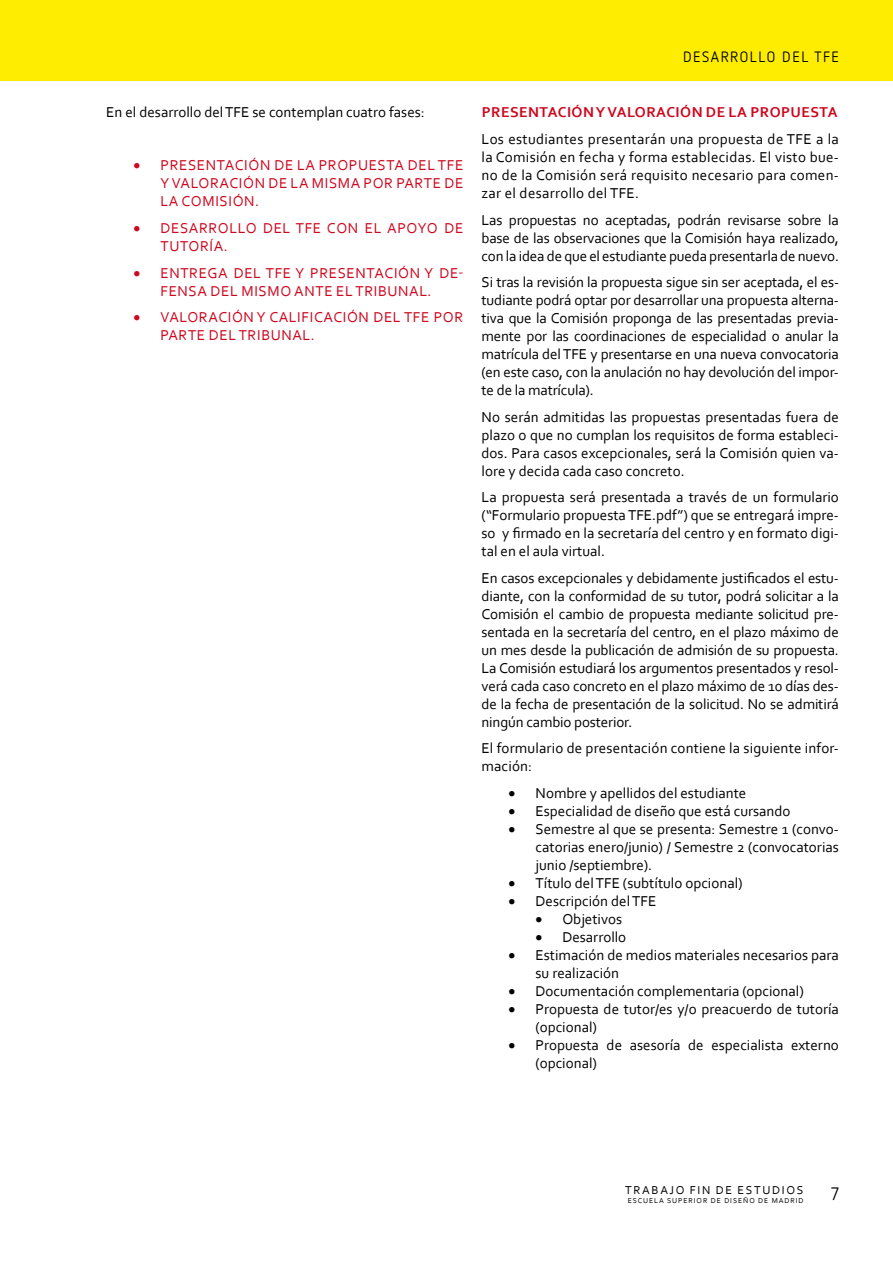
<style>
.page{position:relative;width:893px;height:1263px;background:#fff}
.page>*{position:absolute;margin:0;border:0;box-sizing:border-box;transform-origin:0 0}
.t1{font:18px "Netto OT";color:#000}
.t2{font:15px/18px "Corbel";color:#000;text-align:justify}
.t3{font:15px/18px "Corbel";letter-spacing:.04em;color:#cd071e}
.t4{font:15px "Corbel";letter-spacing:.02em;color:#000}
.t5{font:700 15px "Corbel";letter-spacing:.03em;color:#cd071e}
.t6{font:15px "Netto OT";letter-spacing:.11em;color:#000}
.t7{font:12px "Corbel";letter-spacing:.14em;color:#000}
.t8{font:7.5px "Corbel";letter-spacing:.125em;color:#000}
</style>
<div class="page">
<div style="left:0;top:0;width:893px;height:81px;background:#ffed00"></div>
<p class="t2" style="left:106px;top:103px;width:128px">En el desarrollo del TFE</p>
<p class="t2" style="left:252px;top:103px;width:174px">se contemplan cuatro fases:</p>
<p class="t3" style="left:161px;top:156px;width:304px;text-indent:-27px">• Presentación de la propuesta del TFE<br>y valoración de la m isma por parte de la Comisión.</p>
<p class="t3" style="left:134px;top:219px;width:172px">• Desarrollo del TFE</p>
<p class="t3" style="left:327px;top:219px;width:138px">con el apoyo de</p>
<p class="t3" style="left:161px;top:237px;width:69px">tutoría.</p>
<p class="t3" style="left:134px;top:263px;width:142px">• Entrega del TFE</p>
<p class="t3" style="left:295px;top:263px;width:170px">y presentación y de-</p>
<p class="t3" style="left:161px;top:281px;width:10px">fensa</p>
<p class="t3" style="left:211px;top:281px;width:10px">del</p>
<p class="t3" style="left:241px;top:281px;width:64px">mismo ante</p>
<p class="t3" style="left:336px;top:281px;width:73px">el tribunal</p>
<p class="t3" style="left:427px;top:281px;width:5px">.</p>
<p class="t3" style="left:134px;top:308px;width:280px">• Valoración y calificación del TFE</p>
<p class="t3" style="left:434px;top:308px;width:31px">por</p>
<p class="t3" style="left:161px;top:326px;width:58px">parte del</p>
<p class="t3" style="left:239px;top:326px;width:53px">tribunal</p>
<p class="t3" style="left:311px;top:326px;width:5px">.</p>
<p class="t6" style="left:683px;top:47px;width:141px">DESARROLLO DEL TFE</p>
<p class="t5" style="left:482px;top:103px;width:357px">PRESENTACIÓN Y VALORACIÓN DE LA PROPUESTA</p>
<p class="t4" style="left:482px;top:130px;width:315px">Los estudiantes presentarán una propuesta de TFE</p>
<p class="t2" style="left:482px;top:130px;width:359px;text-indent:334px">a la la Comisión en fecha y forma establecidas. El visto bue&shy;no de la Comisión será requisito necesario para comen&shy;zar el desarrollo del TFE.</p>
<p class="t2" style="left:482px;top:210px;width:359px">Las propuestas no aceptadas, podrán revisarse sobre la base de las observaciones que la Comisión haya realizado, con la idea de que el estudiante pueda presentarla de nuevo.</p>
<p class="t2" style="left:482px;top:273px;width:359px">Si tras la revisión la propuesta sigue sin ser aceptada, el es&shy;tudiante podrá optar por desarrollar una propuesta alterna&shy;tiva que la Comisión proponga de las presentadas previa&shy;mente por las coordinaciones de especialidad o anular la matrícula del TFE</p>
<p class="t2" style="left:482px;top:345px;width:359px;text-indent:109px">y presentarse en una nueva convocatoria (en este caso, con la anulación no hay devolución del impor&shy;te de la matrícula).</p>
<p class="t2" style="left:482px;top:407px;width:359px">No serán admitidas las propuestas presentadas fuera de plazo o que no cumplan los requisitos de forma estableci&shy;dos. Para casos excepcionales, será la Comisión quien va&shy;lore y decida cada caso concreto.</p>
<p class="t2" style="left:482px;top:488px;width:359px">La propuesta será presentada a través de un formulario (“Formulario propuesta TFE.pdf”) que se entregará impre&shy;so y firmado en la secretaría del centro y en formato digi&shy;tal en el aula virtual.</p>
<p class="t2" style="left:482px;top:568px;width:359px">En casos excepcionales y debidamente justificados el estu&shy;diante, con la conformidad de su tutor, podrá solicitar a la Comisión el cambio de propuesta mediante solicitud pre&shy;sentada en la secretaría del centro, en el plazo máximo de un mes desde la publicación de admisión de su propuesta.<br>La Comisión estudiará los argumentos presentados y resol&shy;verá cada caso concreto en el plazo máximo de 10 días des&shy;de la fecha de presentación de la solicitud. No se admitirá ningún cambio posterior.</p>
<p class="t2" style="left:482px;top:739px;width:359px">El formulario de presentación contiene la siguiente infor&shy;mación:</p>
<p class="t2" style="left:509px;top:783px;width:239px">• Nombre y apellidos del estudiante</p>
<p class="t2" style="left:509px;top:801px;width:283px">• Especialidad de diseño que está cursando</p>
<p class="t2" style="left:536px;top:819px;width:305px;text-indent:-27px">• Semestre al que se presenta: Semestre 1 (convo&shy;catorias enero/junio) / Semestre 2 (convocatorias junio /septiembre).</p>
<p class="t2" style="left:509px;top:873px;width:96px">• Título del TFE</p>
<p class="t2" style="left:623px;top:873px;width:121px">(subtítulo opcional)</p>
<p class="t2" style="left:509px;top:891px;width:133px">• Descripción del TFE</p>
<p class="t2" style="left:535px;top:909px;width:88px">• Objetivos</p>
<p class="t2" style="left:535px;top:927px;width:92px">• Desarrollo</p>
<p class="t2" style="left:536px;top:945px;width:305px;text-indent:-27px">• Estimación de medios materiales necesarios para su realización</p>
<p class="t2" style="left:509px;top:981px;width:297px">• Documentación complementaria (opcional)</p>
<p class="t2" style="left:536px;top:999px;width:305px;text-indent:-27px">• Propuesta de tutor/es y/o preacuerdo de tutoría (opcional)</p>
<p class="t2" style="left:536px;top:1035px;width:305px;text-indent:-27px">• Propuesta de asesoría de especialista externo (opcional)</p>
<p class="t7" style="left:625px;top:1183px;width:180px">trabajo fin de estudios</p>
<p class="t8" style="left:628px;top:1196px;width:62px">ESCUELASU PERIOR</p>
<p class="t8" style="left:711px;top:1196px;width:19px">DE DISE</p>
<p class="t8" style="left:743px;top:1196px;width:42px">ÑO DE MADRID</p>
<p class="t1" style="left:831px;top:1183px;width:9px">7</p>
</div>
